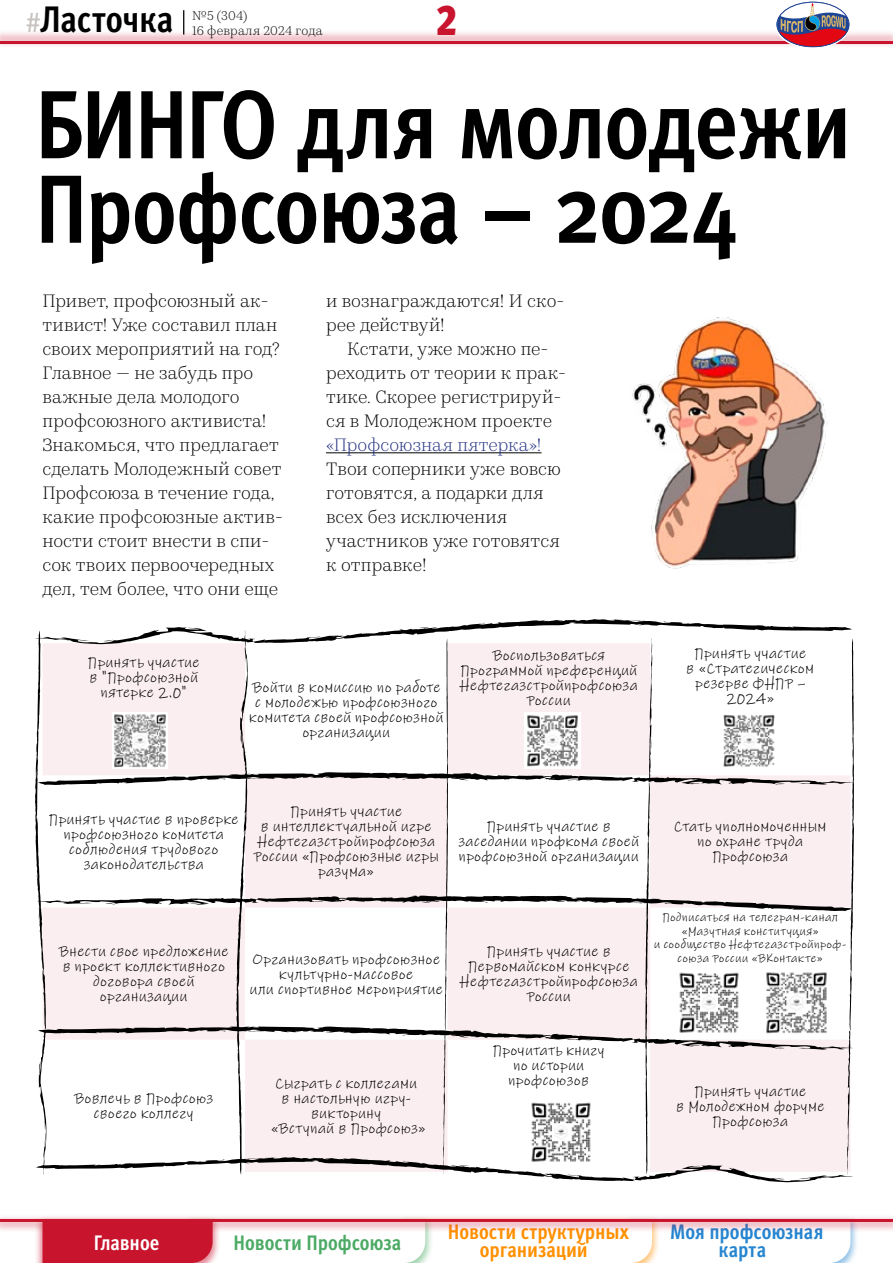
<style>
.page{position:relative;width:893px;height:1263px;background:#fff}
.page>*{position:absolute;margin:0;border:0;box-sizing:border-box;transform-origin:0 0}
._1_0_Zag{font:700 condensed 96.75px/84.4px "Meta Pro";letter-spacing:-.02em;color:#000}
.t1{font:900 condensed 43.5px "Meta Pro";color:#c8142d}
.t2{font:700 condensed 36.9px "Meta Pro";letter-spacing:-.005em;color:#000}
.t3{font:700 condensed 21px/18px "Meta Pro";color:#ff9000;text-align:center}
.t4{font:700 condensed 21px/18px "Meta Pro";letter-spacing:-.005em;color:#2585d0;text-align:center}
.t5{font:700 condensed 21px "Meta Pro";color:#4baa64}
.t6{font:700 condensed 21px "Meta Pro";letter-spacing:-.005em;color:#fff}
._0_1_First{font:300 18px/24px "Kazimir Text";letter-spacing:.005em;color:#000}
._0_0_BODY{font:300 18px/24px "Kazimir Text";letter-spacing:.005em;color:#000}
._0_0_BODY-2{font:15px/15px "Ink Free";letter-spacing:.03em;color:#000;text-align:center}
.t7{font:300 12.75px/15px "Kazimir Text";letter-spacing:.015em;color:#000}
._0_0_BODY-3{font:12px/13.5px "Ink Free";letter-spacing:.04em;color:#000;text-align:center}
.s1{font-weight:400;font-stretch:normal;font-size:27px;color:#c6c1bf}
.s2{color:#243282}
</style>
<div class="page">
<hr style="left:326px;top:452px;width:215px;height:1px;background:#000">
<img style="left:632px;top:318px;width:196px;height:251px">
<svg style="left:35px;top:619px;width:819px;height:563px"></svg>
<div style="left:623px;top:1215px;width:236px;height:48px;background:#2585d0;opacity:.5"></div>
<div style="left:35px;top:1215px;width:186px;height:48px;background:#c8142d;opacity:.5"></div>
<svg style="left:43px;top:1233px;width:807px;height:30px"></svg>
<div style="left:0;top:29px;width:893px;height:19px;background:#c8142d;opacity:.3"></div>
<hr style="left:0;top:41px;width:893px;height:3px;background:#c8142d">
<div style="left:0;top:1214px;width:893px;height:19px;background:#c8142d;opacity:.3"></div>
<hr style="left:0;top:1219px;width:893px;height:3px;background:#c8142d">
<svg style="left:183px;top:10px;width:1px;height:25px"></svg>
<svg style="left:775px;top:2px;width:75px;height:46px"></svg>
<div style="left:775px;top:0;width:75px;height:48px;border:1px solid #fff;border-radius:50%"></div>
<h3 class="t2" style="left:26px;top:-9px;width:149px"><span class="s1">#</span>Ласточка</h3>
<p class="t7" style="left:192px;top:7px;width:132px">№5 (304)<br>16 февраля 2024 года</p>
<h2 class="t1" style="left:436px;top:-14px;width:23px">2</h2>
<p class="_1_0_Zag" style="left:35px;top:77px;width:818px">БИНГО для молодежи<br>Профсоюза – 2024</p>
<p class="_0_1_First" style="left:43px;top:287px;width:242px">Привет, профсоюзный ак&shy;тивист! Уже составил план своих мероприятий на год?<br>Главное — не забудь про важные дела молодого проф союзного активиста!<br>Знакомься, что предлагает сделать Молодежный совет<br>Профсоюза в течение года, какие профсоюзные актив&shy;ности стоит внести в спи&shy;сок твоих первоочередных дел, тем более, что они еще</p>
<p class="_0_1_First" style="left:326px;top:287px;width:240px">и вознаграждаются! И ско&shy;рее действуй!</p>
<p class="_0_0_BODY" style="left:326px;top:335px;width:242px;text-indent:21px">Кстати, уже можно пе&shy;реходить от теории к прак&shy;тике. Скорее регистрируй&shy;ся в Молодежном проекте <span class="s2">«Профсоюзная пятерка»!<br></span>Твои соперники уже вовсю готовятся, а подарки для всех без исключения участников уже готовятся к отправке!</p>
<p class="_0_0_BODY-2" style="left:88px;top:655px;width:113px">Принять участие в "Профсоюзной пятерке 2.0"</p>
<p class="_0_0_BODY-2" style="left:249px;top:679px;width:195px">Войти в комиссию по работе с молодежью профсоюзного комитета своей профсоюзной организации</p>
<p class="_0_0_BODY-2" style="left:460px;top:648px;width:179px">Воспользоваться<br>Программой преференций<br>Нефтегазстройпрофсоюза<br>России</p>
<p class="_0_0_BODY-2" style="left:686px;top:645px;width:129px">Принять участие<br>в «Стратегическом резерве ФНПР –<br>2024»</p>
<p class="_0_0_BODY-2" style="left:49px;top:812px;width:191px">Принять участие в проверке профсоюзного комитета соблюдения трудового законодательства</p>
<p class="_0_0_BODY-2" style="left:254px;top:804px;width:186px">Принять участие<br>в интеллектуальной игре<br>Нефтегазстройпрофсоюза<br>России «Профсоюзные игры разума»</p>
<p class="_0_0_BODY-2" style="left:458px;top:819px;width:182px">Принять участие в заседании профкома своей профсоюзной организации</p>
<p class="_0_0_BODY-2" style="left:674px;top:819px;width:154px">Стать уполномоченным по охране труда<br>Профсоюза</p>
<p class="_0_0_BODY-2" style="left:59px;top:944px;width:171px">Внести свое предложение в проект коллективного договора своей организации</p>
<p class="_0_0_BODY-2" style="left:250px;top:951px;width:195px">Организовать профсоюзное культурно-массовое<br>или спортивное мероприятие</p>
<p class="_0_0_BODY-2" style="left:460px;top:944px;width:179px">Принять участие в<br>Первомайском конкурсе<br>Нефтегазстройпрофсоюза<br>России</p>
<p class="_0_0_BODY-2" style="left:74px;top:1091px;width:141px">Вовлечь в Профсоюз своего коллегу</p>
<p class="_0_0_BODY-2" style="left:271px;top:1076px;width:157px">Сыграть с коллегами<br>в настольную игру&shy;викторину<br>«Вступай в Профсоюз»</p>
<p class="_0_0_BODY-2" style="left:493px;top:1043px;width:114px">Прочитать книгу по истории профсоюзов</p>
<p class="_0_0_BODY-3" style="left:654px;top:911px;width:192px">Подписаться на телеграм-канал «Мазутная конституция»<br>и сообщество Нефтегазстройпроф&shy;союза России «ВКонтакте»</p>
<p class="_0_0_BODY-2" style="left:676px;top:1083px;width:150px">Принять участие<br>в Молодежном форуме<br>Профсоюза</p>
<h3 class="t6" style="left:94px;top:1226px;width:67px">Главное</h3>
<h3 class="t5" style="left:234px;top:1226px;width:169px">Новости Профсоюза</h3>
<h3 class="t3" style="left:448px;top:1222px;width:182px">Новости структурных организаций</h3>
<h3 class="t4" style="left:670px;top:1222px;width:155px">Моя профсоюзная карта</h3>
</div>
